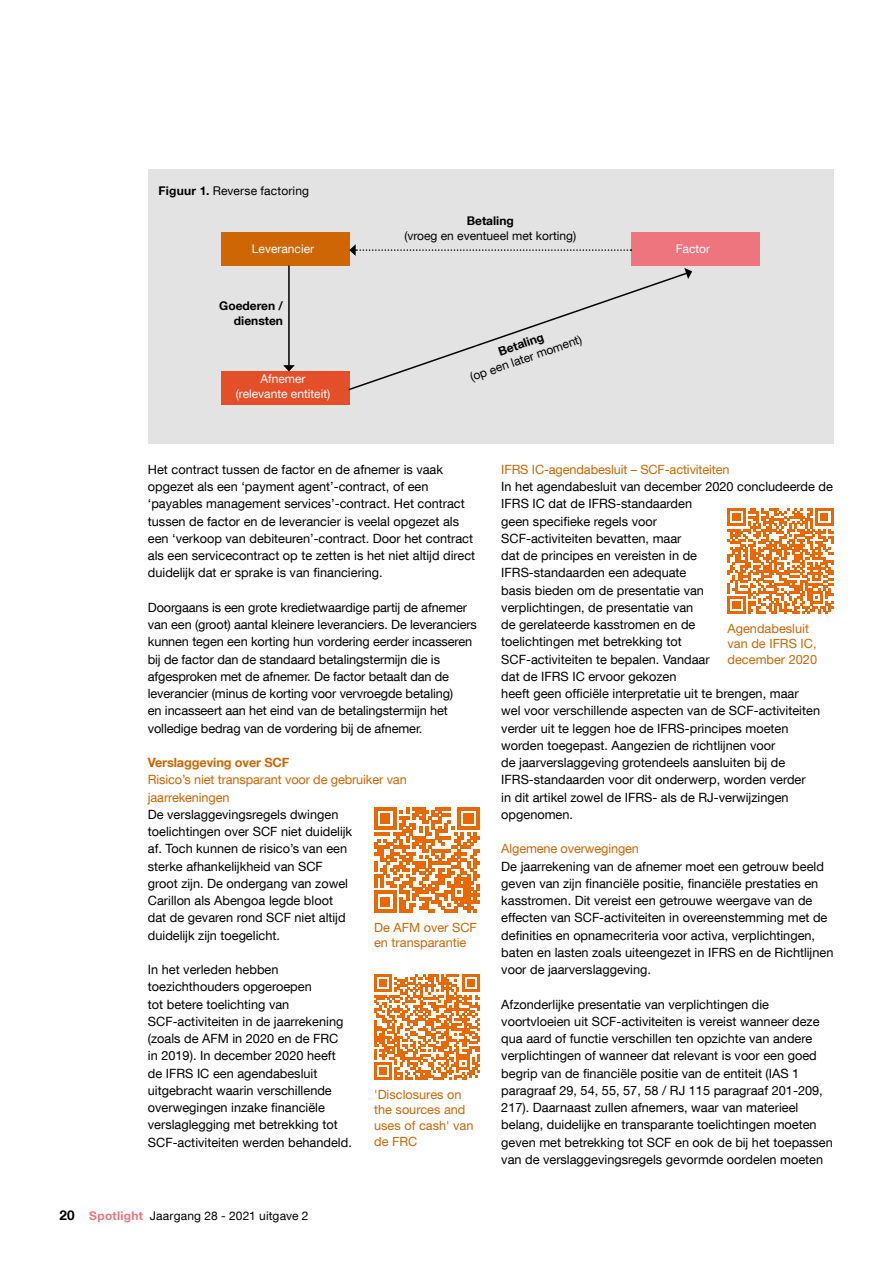
<style>
.page{position:relative;width:893px;height:1263px;background:#fff}
.page>*{position:absolute;margin:0;border:0;box-sizing:border-box;transform-origin:0 0}
.t1{font:12.75px/17.2px "Helvetica Neue LT Com";color:#000}
.t2{font:12.75px/17.2px "Helvetica Neue LT Com";letter-spacing:-.01em;color:#ce6605}
.t3{font:12.75px/15.8px "Helvetica Neue";color:#ce6605}
.t4{font:700 12.75px "Helvetica Neue LT Com";letter-spacing:-.01em;color:#ce6605}
.t5{font:12px "Helvetica Neue LT Com";color:#000}
.t6{font:12px/15px "Helvetica Neue LT Com";color:#fff;text-align:center}
.t7{font:700 12px/15px "Helvetica Neue LT Com";color:#000;text-align:right}
.s1{font-weight:700}
.s2{font-weight:700;font-size:13.5px}
.s3{font-weight:700;color:#ee747e}
</style>
<div class="page">
<div style="left:148px;top:169px;width:685px;height:274px;background:#e3e3e3"></div>
<div style="left:221px;top:232px;width:128px;height:34px;background:#ce6605"></div>
<div style="left:221px;top:371px;width:128px;height:33px;background:#e44e29"></div>
<div style="left:631px;top:232px;width:128px;height:34px;background:#ee747e"></div>
<svg style="left:349px;top:244px;width:282px;height:12px"></svg>
<svg style="left:348px;top:268px;width:344px;height:124px"></svg>
<hr style="left:288px;top:266px;width:2px;height:100px;background:#000">
<svg style="left:283px;top:365px;width:12px;height:6px"></svg>
<svg style="left:374px;top:807px;width:106px;height:106px"></svg>
<svg style="left:727px;top:508px;width:106px;height:106px"></svg>
<svg style="left:374px;top:974px;width:106px;height:106px"></svg>
<p class="t5" style="left:159px;top:183px;width:152px"><span class="s1">Figuur 1.</span> Reverse factoring</p>
<p class="t6" style="left:252px;top:241px;width:64px">Leverancier</p>
<p class="t7" style="left:219px;top:297px;width:65px">Goederen / diensten</p>
<p class="t6" style="left:236px;top:371px;width:96px">Afnemer (relevante entiteit)</p>
<p class="t7" style="left:467px;top:213px;width:49px">Betaling</p>
<p class="t5" style="left:404px;top:228px;width:173px">(vroeg en eventueel met korting)</p>
<p class="t7" style="left:496px;top:344px;width:49px;rotate:-19deg">Betaling</p>
<p class="t5" style="left:468px;top:370px;width:119px;rotate:-19deg">(op een later moment)</p>
<p class="t6" style="left:676px;top:241px;width:36px">Factor</p>
<p class="t1" style="left:148px;top:460px;width:329px">Het contract tussen de factor en de afnemer is vaak opgezet als een ‘payment agent’-contract, of een ‘payables management services’-contract. Het contract tussen de factor en de leverancier is veelal opgezet als een ‘verkoop van debiteuren’-contract. Door het contract als een servicecontract op te zetten is het niet altijd direct duidelijk dat er sprake is van financiering.</p>
<p class="t1" style="left:148px;top:598px;width:331px">Doorgaans is een grote kredietwaardige partij de afnemer van een (groot) aantal kleinere leveranciers. De leveranciers kunnen tegen een korting hun vordering eerder incasseren bij de factor dan de standaard betalingstermijn die is afgesproken met de afnemer. De factor betaalt dan de leverancier (minus de korting voor vervroegde betaling)<br>en incasseert aan het eind van de betalingstermijn het volledige bedrag van de vordering bij de afnemer.</p>
<p class="t4" style="left:148px;top:754px;width:143px">Verslaggeving over SCF</p>
<p class="t2" style="left:148px;top:771px;width:260px">Risico’s niet transparant voor de gebruiker van jaarrekeningen</p>
<p class="t1" style="left:148px;top:805px;width:206px">De verslaggevingsregels dwingen toelichtingen over SCF niet duidelijk af. Toch kunnen de risico’s van een sterke afhankelijkheid van SCF groot zijn. De ondergang van zowel Carillon als Abengoa legde bloot dat de gevaren rond SCF niet altijd duidelijk zijn toegelicht.</p>
<p class="t1" style="left:148px;top:961px;width:206px">In het verleden hebben toezichthouders opgeroepen<br>tot betere toelichting van<br>SCF-activiteiten in de jaarrekening (zoals de AFM in 2020 en de FRC<br>in 2019). In december 2020 heeft de IFRS IC een agendabesluit uitgebracht waarin verschillende overwegingen inzake financiële verslaglegging met betrekking tot<br>SCF-activiteiten werden behandeld.</p>
<p class="t3" style="left:374px;top:919px;width:104px">De AFM over SCF en transparantie</p>
<p class="t3" style="left:374px;top:1086px;width:101px">'Disclosures on the sources and uses of cash' van de FRC</p>
<p class="t5" style="left:60px;top:1209px;width:250px"><span class="s2">20</span> <span class="s3">Spotlight</span> Jaargang 28 - 2021 uitgave 2</p>
<p class="t2" style="left:501px;top:460px;width:230px">IFRS IC-agendabesluit – SCF-activiteiten</p>
<p class="t1" style="left:501px;top:478px;width:333px">In het agendabesluit van december 2020 concludeerde de IFRS IC dat de IFRS-standaarden<br>geen specifieke regels voor<br>SCF-activiteiten bevatten, maar<br>dat de principes en vereisten in de<br>IFRS-standaarden een adequate<br>basis bieden om de presentatie van<br>verplichtingen, de presentatie van<br>de gerelateerde kasstromen en de<br>toelichtingen met betrekking tot<br>SCF-activiteiten te bepalen. Vandaar<br>dat de IFRS IC ervoor gekozen<br>heeft geen officiële interpretatie uit te brengen, maar<br>wel voor verschillende aspecten van de SCF-activiteiten verder uit te leggen hoe de IFRS-principes moeten worden toegepast. Aangezien de richtlijnen voor<br>de jaarverslaggeving grotendeels aansluiten bij de IFRS-standaarden voor dit onderwerp, worden verder<br>in dit artikel zowel de IFRS- als de RJ-verwijzingen opgenomen.</p>
<p class="t2" style="left:501px;top:840px;width:139px">Algemene overwegingen</p>
<p class="t1" style="left:501px;top:857px;width:334px">De jaarrekening van de afnemer moet een getrouw beeld geven van zijn financiële positie, financiële prestaties en kasstromen. Dit vereist een getrouwe weergave van de effecten van SCF-activiteiten in overeenstemming met de definities en opnamecriteria voor activa, verplichtingen, baten en lasten zoals uiteengezet in IFRS en de Richtlijnen voor de jaarverslaggeving.</p>
<p class="t1" style="left:501px;top:995px;width:333px">Afzonderlijke presentatie van verplichtingen die voortvloeien uit SCF-activiteiten is vereist wanneer deze qua aard of functie verschillen ten opzichte van andere verplichtingen of wanneer dat relevant is voor een goed begrip van de financiële positie van de entiteit (IAS 1 paragraaf 29, 54, 55, 57, 58 / RJ 115 paragraaf 201-209, 217). Daarnaast zullen afnemers, waar van materieel belang, duidelijke en transparante toelichtingen moeten geven met betrekking tot SCF en ook de bij het toepassen van de verslaggevingsregels gevormde oordelen moeten</p>
<p class="t3" style="left:727px;top:620px;width:91px">Agendabesluit van de IFRS IC, december 2020</p>
</div>
